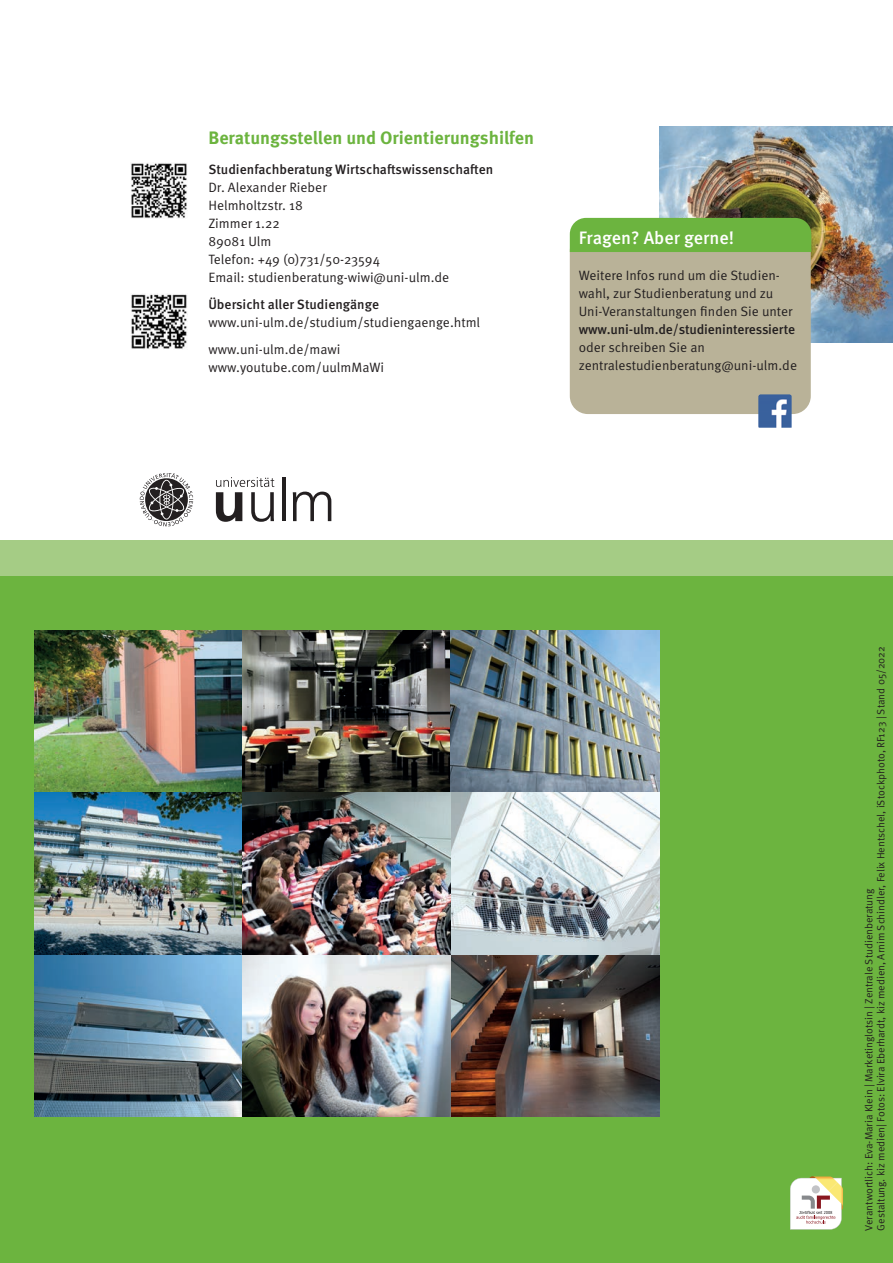
<style>
.page{position:relative;width:893px;height:1263px;background:#fff}
.page>*{position:absolute;margin:0;border:0;box-sizing:border-box;transform-origin:0 0}
.t1{font:700 18px "Meta OT";color:#6cb43f}
.t2{font:500 18px "Meta OT";color:#fff}
.t3{font:13.5px/18px "Meta OT Norm";color:#231f20}
.t4{font:500 13.5px "Meta OT";letter-spacing:-.005em;color:#231f20}
.t5{font:10.5px/12px "Meta OT Norm";color:#231f20}
</style>
<div class="page">
<div style="left:0;top:629px;width:893px;height:634px;background:#6cb43f"></div>
<div style="left:0;top:576px;width:893px;height:54px;background:#6cb43f"></div>
<div style="left:0;top:540px;width:893px;height:36px;background:#a5cc85"></div>
<hr style="left:892px;top:342px;width:1px;height:198px;background:#7ea1b7">
<img style="left:659px;top:126px;width:234px;height:216px">
<img style="left:34px;top:630px;width:625px;height:486px">
<div style="left:570px;top:233px;width:241px;height:181px;background:#b9b298;border-radius:18px"></div>
<img style="left:758px;top:394px;width:34px;height:34px">
<div style="left:570px;top:218px;width:241px;height:34px;background:#6cb43f"></div>
<img style="left:131px;top:163px;width:56px;height:56px">
<img style="left:131px;top:294px;width:56px;height:55px">
<hr style="left:282px;top:478px;width:3px;height:43px;background:#231f20">
<svg style="left:293px;top:492px;width:38px;height:29px"></svg>
<svg style="left:216px;top:477px;width:58px;height:45px"></svg>
<svg style="left:140px;top:473px;width:53px;height:53px"></svg>
<svg style="left:790px;top:1176px;width:53px;height:53px;background:#e6e1cc"></svg>
<h1 class="t1" style="left:208px;top:127px;width:327px">Beratungsstellen und Orientierungshilfen</h1>
<p class="t4" style="left:208px;top:161px;width:286px">Studienfachberatung Wirtschaftswissenschaften</p>
<p class="t3" style="left:208px;top:178px;width:242px">Dr. Alexander Rieber<br>Helmholtzstr. 18<br>Zimmer 1.22<br>89081 Ulm<br>Telefon: +49 (0)731/50-23594<br>Email: studienberatung-wiwi@uni-ulm.de</p>
<p class="t4" style="left:208px;top:296px;width:172px">Übersicht aller Studiengänge</p>
<p class="t3" style="left:208px;top:309px;width:273px;line-height:27px">www.uni-ulm.de/studium/studiengaenge.html www.uni-ulm.de/mawi</p>
<p class="t3" style="left:208px;top:358px;width:177px">www.youtube.com/uulmMaWi</p>
<h1 class="t2" style="left:579px;top:226px;width:157px">Fragen? Aber gerne!</h1>
<p class="t3" style="left:579px;top:266px;width:215px">Weitere Infos rund um die Studien&shy;wahl, zur Studienberatung und zu<br>Uni-Veranstaltungen finden Sie unter</p>
<p class="t4" style="left:579px;top:320px;width:218px">www.uni-ulm.de/studieninteressierte</p>
<p class="t3" style="left:579px;top:338px;width:220px">oder schreiben Sie an zentralestudienberatung@uni-ulm.de</p>
<p class="t5" style="left:863px;top:1230px;width:586px;rotate:-90deg">Verantwortlich: Eva-Maria Klein | Marketinglotsin | Zentrale Studienberatung<br>Gestaltung. kiz medien| Fotos: Elvira Eberhardt, kiz medien, Arnim Schindler, Felix Hentschel, iStockphoto, RF123 | Stand 05/2022</p>
</div>
